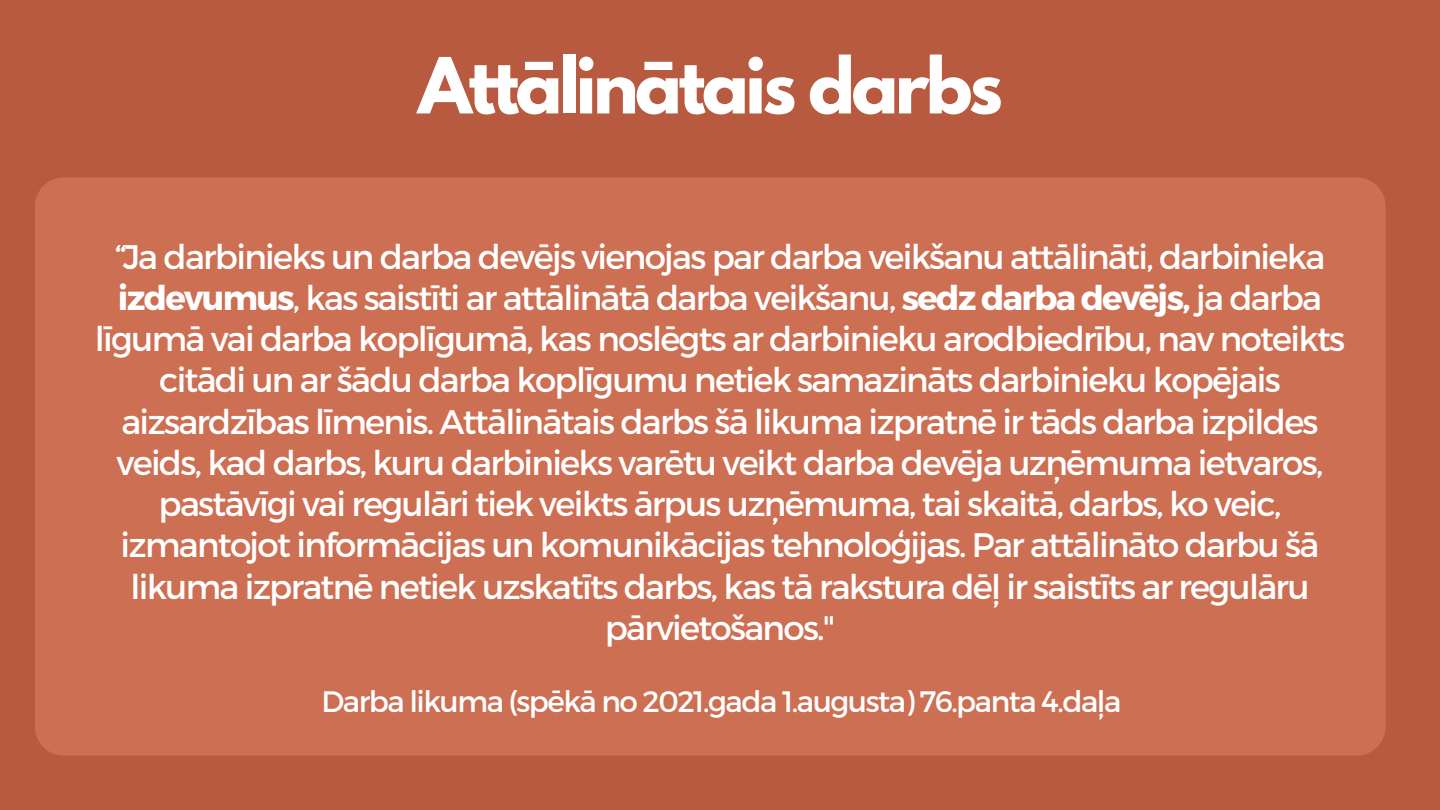
<style>
.page{position:relative;width:1440px;height:810px;background:#b85a3f}
.page>*{position:absolute;margin:0;border:0;box-sizing:border-box;transform-origin:0 0}
.t1{font:700 68.5px "League Spartan";letter-spacing:-.05em;color:#fff}
.t2{font:34px/41.2px "Montserrat";letter-spacing:-.05em;color:#fff;text-align:center}
.t3{font:29.5px "Montserrat";letter-spacing:-.05em;color:#fff}
.s1{font-weight:700}
</style>
<div class="page">
<div style="left:35px;top:177px;width:1351px;height:579px;background:#cc6f53;border-radius:29px"></div>
<h1 class="t1" style="left:418px;top:52px;width:586px">Attālinātais darbs</h1>
<p class="t2" style="left:95px;top:234px;width:1252px">“Ja darbinieks un darba devējs vienojas par darba veikšanu attālināti, darbinieka <span class="s1">izdevumus</span>, kas saistīti ar attālinātā darba veikšanu, <span class="s1">sedz darba devējs,</span> ja darba līgumā vai darba koplīgumā, kas noslēgts ar darbinieku arodbiedrību, nav noteikts citādi un ar šādu darba koplīgumu netiek samazināts darbinieku kopējais aizsardzības līmenis. Attālinātais darbs šā likuma izpratnē ir tāds darba izpildes veids, kad darbs, kuru darbinieks varētu veikt darba devēja uzņēmuma ietvaros, pastāvīgi vai regulāri tiek veikts ārpus uzņēmuma, tai skaitā, darbs, ko veic, izmantojot informācijas un komunikācijas tehnoloģijas. Par attālināto darbu šā likuma izpratnē netiek uzskatīts darbs, kas tā rakstura dēļ ir saistīts ar regulāru pārvietošanos."</p>
<p class="t3" style="left:321px;top:683px;width:801px">Darba likuma (spēkā no 2021.gada 1.augusta) 76.panta 4.daļa</p>
</div>
